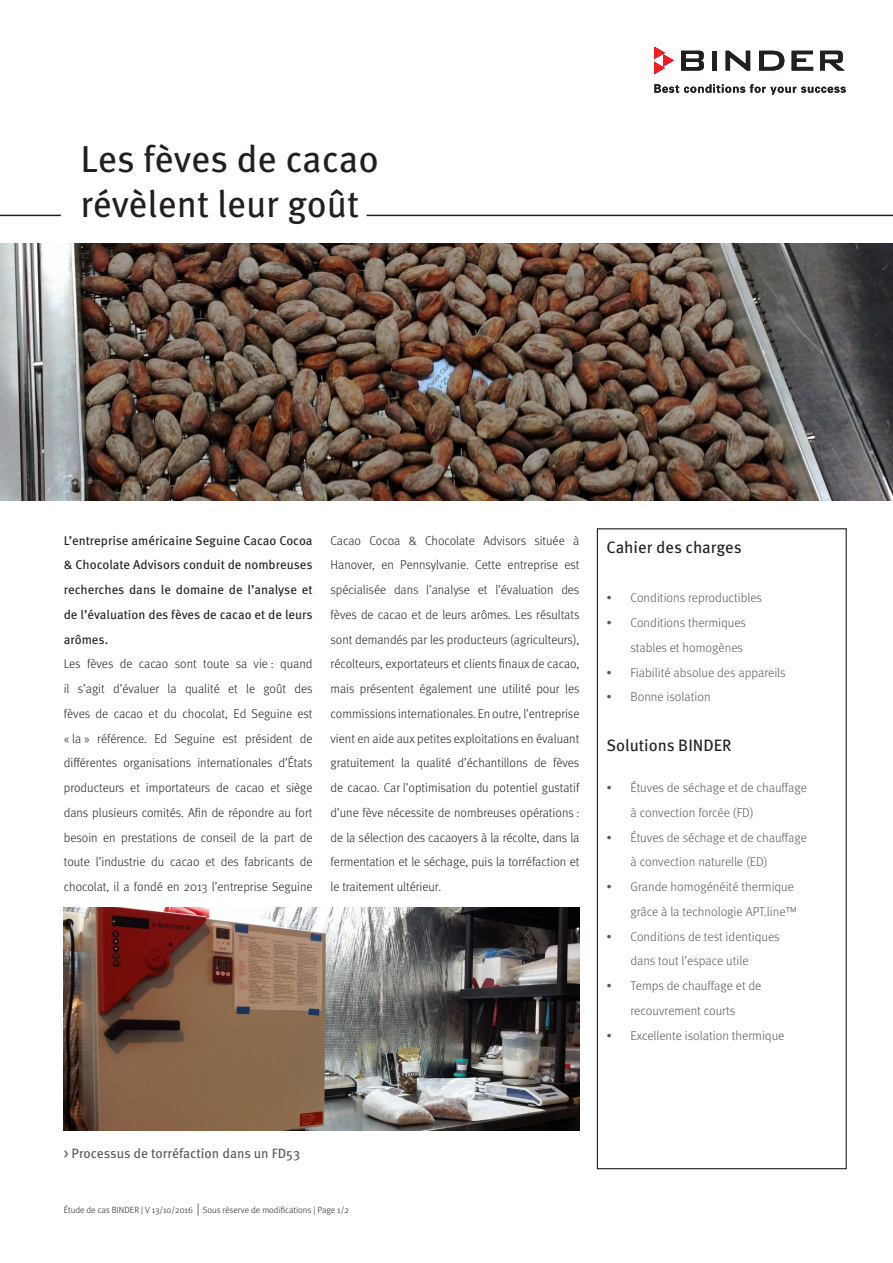
<style>
.page{position:relative;width:893px;height:1263px;background:#fff}
.page>*{position:absolute;margin:0;border:0;box-sizing:border-box;transform-origin:0 0}
.t1{font:37.5px/45px "Meta Pro";color:#231f20}
.rechte_Box{font:16.5px "Meta Pro";color:#231f20}
.BU{font:13.5px "Meta Pro";color:#57585a}
.Fließtext{font:300 12.75px/24.8px "Meta Pro";color:#231f20;text-align:justify}
.t2{font:300 12.75px/24.8px "Meta Pro";color:#57585a;text-align:right}
.Fließtext-2{font:12.75px/24.8px "Meta Pro";color:#231f20;text-align:justify}
.Fließtext-3{font:300 9px "Meta Pro";color:#231f20}
.s1{font-size:12.75px}
</style>
<div class="page">
<svg style="left:654px;top:84px;width:192px;height:11px"></svg>
<svg style="left:681px;top:51px;width:23px;height:20px"></svg>
<div style="left:712px;top:51px;width:5px;height:20px;background:#231f20"></div>
<svg style="left:726px;top:51px;width:24px;height:20px"></svg>
<svg style="left:759px;top:51px;width:25px;height:20px"></svg>
<svg style="left:792px;top:51px;width:21px;height:20px"></svg>
<svg style="left:820px;top:51px;width:25px;height:20px"></svg>
<svg style="left:654px;top:47px;width:19px;height:27px"></svg>
<img style="left:0;top:243px;width:893px;height:258px">
<div style="left:597px;top:528px;width:250px;height:641px;border:1px solid #231f20"></div>
<img style="left:64px;top:908px;width:515px;height:222px">
<hr style="left:0;top:215px;width:61px;height:1px;background:#231f20">
<hr style="left:367px;top:215px;width:526px;height:1px;background:#231f20">
<p class="t1" style="left:80px;top:134px;width:300px">Les fèves de cacao révèlent leur goût</p>
<p class="Fließtext-2" style="left:64px;top:527px;width:250px">L’entreprise américaine Seguine Cacao Cocoa &amp; Chocolate Advisors conduit de nombreuses recherches dans le domaine de l’analyse et de l’évaluation des fèves de cacao et de leurs arômes.</p>
<p class="Fließtext" style="left:64px;top:651px;width:250px">Les fèves de cacao sont toute sa vie : quand il s’agit d’évaluer la qualité et le goût des fèves de cacao et du chocolat, Ed Seguine est « la » référence. Ed Seguine est président de différentes organisations internationales d’États producteurs et importateurs de cacao et siège dans plusieurs comités. Afin de répondre au fort besoin en prestations de conseil de la part de toute l’industrie du cacao et des fabricants de chocolat, il a fondé en 2013 l’entreprise Seguine</p>
<p class="Fließtext" style="left:331px;top:527px;width:250px">Cacao Cocoa &amp; Chocolate Advisors située à Hanover, en Pennsylvanie. Cette entreprise est spécialisée dans l’analyse et l’évaluation des fèves de cacao et de leurs arômes. Les résultats sont demandés par les producteurs (agriculteurs), récolteurs, exportateurs et clients finaux de cacao, mais présentent également une utilité pour les commissions internationales. En outre, l’entreprise vient en aide aux petites exploitations en évaluant gratuitement la qualité d’échantillons de fèves de cacao. Car l’optimisation du potentiel gustatif d’une fève nécessite de nombreuses opérations : de la sélection des cacaoyers à la récolte, dans la fermentation et le séchage, puis la torréfaction et le traitement ultérieur.</p>
<p class="rechte_Box" style="left:606px;top:534px;width:137px">Cahier des charges</p>
<p class="t2" style="left:606px;top:585px;width:157px">• Conditions reproductibles</p>
<p class="t2" style="left:606px;top:610px;width:141px">• Conditions thermiques stables et homogènes</p>
<p class="t2" style="left:606px;top:659px;width:181px">• Fiabilité absolue des appareils</p>
<p class="t2" style="left:606px;top:684px;width:106px">• Bonne isolation</p>
<p class="rechte_Box" style="left:606px;top:732px;width:127px">Solutions BINDER</p>
<p class="t2" style="left:630px;top:775px;width:178px;text-align:left;text-indent:-24px">• Étuves de séchage et de chauffage à convection forcée (FD)</p>
<p class="t2" style="left:630px;top:824px;width:178px;text-align:left;text-indent:-24px">• Étuves de séchage et de chauffage à convection naturelle (ED)</p>
<p class="t2" style="left:606px;top:874px;width:192px">• Grande homogénéité thermique grâce à la technologie APT.line™</p>
<p class="t2" style="left:606px;top:923px;width:175px;text-align:center">• Conditions de test identiques dans tout l’espace utile</p>
<p class="t2" style="left:606px;top:973px;width:157px;text-align:center">• Temps de chauffage et de recouvrement courts</p>
<p class="t2" style="left:606px;top:1022px;width:180px">• Excellente isolation thermique</p>
<p class="BU" style="left:64px;top:1143px;width:238px">&gt; Processus de torréfaction dans un FD53</p>
<p class="Fließtext-3" style="left:64px;top:1203px;width:287px">Étude de cas BINDER | V 13/10/2016 <span class="s1">|</span> Sous réserve de modifications | Page 1/2</p>
</div>
